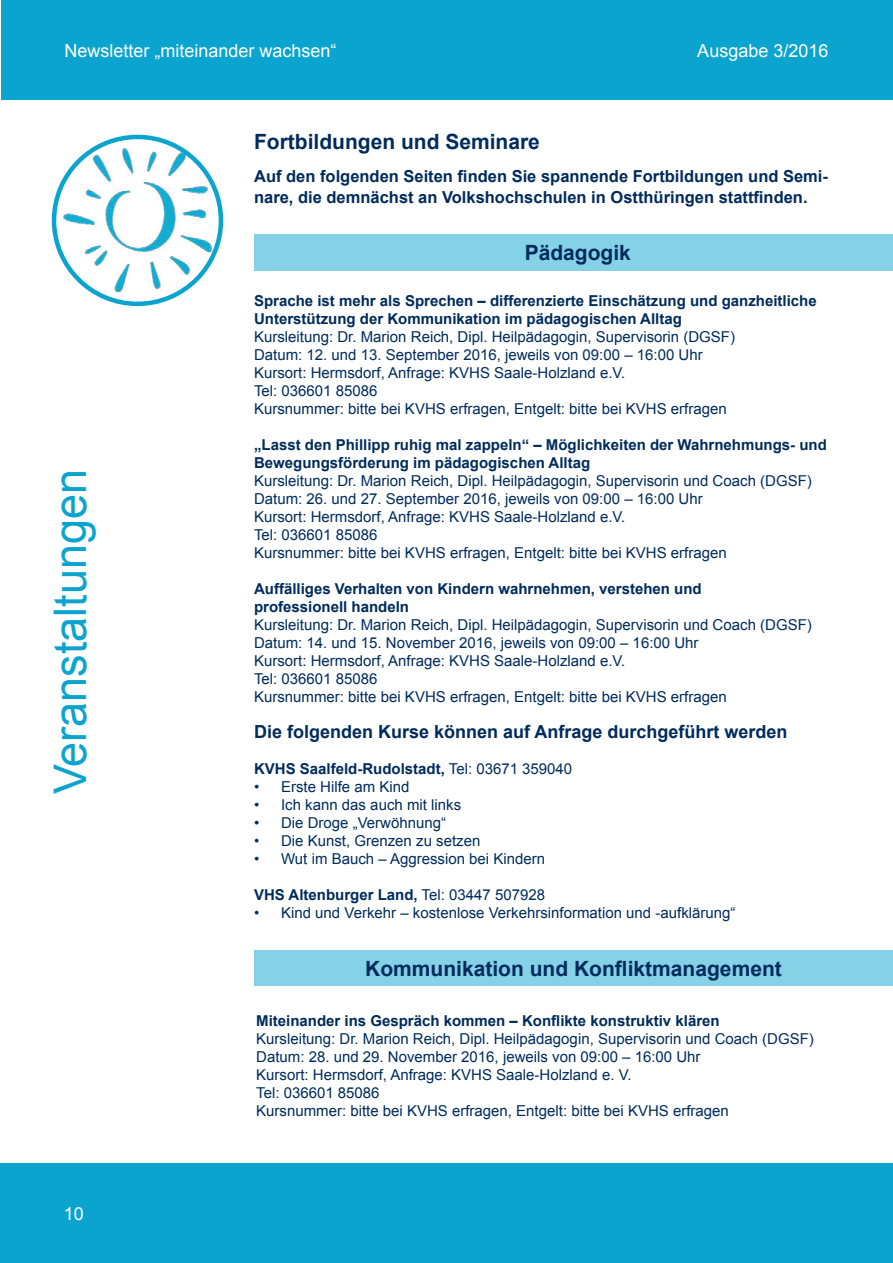
<style>
.page{position:relative;width:893px;height:1263px;background:#fff}
.page>*{position:absolute;margin:0;border:0;box-sizing:border-box;transform-origin:0 0}
.t1{font:45px "Arial";color:#0ba4ce}
.t2{font:700 21px "Arial";color:#002b5c}
.t3{font:700 18px "Arial";color:#002b5c}
.t4{font:18px "Arial";color:#fff}
.t5{font:700 16.5px/21px "Arial";color:#002b5c}
.t6{font:15px/18px "Arial";color:#002b5c}
.t7{font:700 15px/18px "Arial";color:#002b5c}
.s1{font-weight:400}
</style>
<div class="page">
<img style="left:54px;top:137px;width:167px;height:167px;border-radius:83px">
<div style="left:52px;top:135px;width:171px;height:171px;border:4px solid #0ba4ce;border-radius:50%"></div>
<div style="left:0;top:1164px;width:893px;height:99px;background:#0ba4ce"></div>
<div style="left:1px;top:1px;width:891px;height:99px;background:#0ba4ce"></div>
<div style="left:254px;top:234px;width:639px;height:36px;background:#85d2e7"></div>
<div style="left:254px;top:950px;width:639px;height:36px;background:#85d2e7"></div>
<p class="t4" style="left:65px;top:39px;width:274px">Newsletter „miteinander wachsen“</p>
<p class="t4" style="left:697px;top:39px;width:133px">Ausgabe 3/2016</p>
<h2 class="t2" style="left:254px;top:128px;width:287px">Fortbildungen und Seminare</h2>
<p class="t5" style="left:254px;top:166px;width:575px">Auf den folgenden Seiten finden Sie spannende Fortbildungen und Semi&shy;nare, die demnächst an Volkshochschulen in Ostthüringen stattfinden.</p>
<h1 class="t1" style="left:41px;top:794px;width:327px;rotate:-90deg">Veranstaltungen</h1>
<p class="t4" style="left:64px;top:1202px;width:22px">10</p>
<h2 class="t2" style="left:525px;top:238px;width:108px">Pädagogik</h2>
<p class="t7" style="left:254px;top:292px;width:564px">Sprache ist mehr als Sprechen – differenzierte Einschätzung und ganzheitliche<br>Unterstützung der Kommunikation im pädagogischen Alltag</p>
<p class="t6" style="left:254px;top:328px;width:482px">Kursleitung: Dr. Marion Reich, Dipl. Heilpädagogin, Supervisorin (DGSF)<br>Datum: 12. und 13. September 2016, jeweils von 09:00 – 16:00 Uhr Kursort: Hermsdorf, Anfrage: KVHS Saale-Holzland e.V.<br>Tel: 036601 85086<br>Kursnummer: bitte bei KVHS erfragen, Entgelt: bitte bei KVHS erfragen</p>
<p class="t7" style="left:254px;top:436px;width:574px">„Lasst den Phillipp ruhig mal zappeln“ – Möglichkeiten der Wahrnehmungs- und<br>Bewegungsförderung im pädagogischen Alltag</p>
<p class="t6" style="left:254px;top:472px;width:559px">Kursleitung: Dr. Marion Reich, Dipl. Heilpädagogin, Supervisorin und Coach (DGSF)<br>Datum: 26. und 27. September 2016, jeweils von 09:00 – 16:00 Uhr<br>Kursort: Hermsdorf, Anfrage: KVHS Saale-Holzland e.V.<br>Tel: 036601 85086<br>Kursnummer: bitte bei KVHS erfragen, Entgelt: bitte bei KVHS erfragen</p>
<p class="t7" style="left:254px;top:580px;width:449px">Auffälliges Verhalten von Kindern wahrnehmen, verstehen und professionell handeln</p>
<p class="t6" style="left:254px;top:616px;width:559px">Kursleitung: Dr. Marion Reich, Dipl. Heilpädagogin, Supervisorin und Coach (DGSF)<br>Datum: 14. und 15. November 2016, jeweils von 09:00 – 16:00 Uhr<br>Kursort: Hermsdorf, Anfrage: KVHS Saale-Holzland e.V.<br>Tel: 036601 85086<br>Kursnummer: bitte bei KVHS erfragen, Entgelt: bitte bei KVHS erfragen</p>
<p class="t3" style="left:254px;top:720px;width:535px">Die folgenden Kurse können auf Anfrage durchgeführt werden</p>
<p class="t7" style="left:254px;top:760px;width:320px">KVHS Saalfeld-Rudolstadt, <span class="s1">Tel: 03671 359040</span></p>
<p class="t6" style="left:254px;top:778px;width:157px">• Erste Hilfe am Kind</p>
<p class="t6" style="left:254px;top:796px;width:209px">• Ich kann das auch mit links</p>
<p class="t6" style="left:254px;top:814px;width:194px">• Die Droge „Verwöhnung“</p>
<p class="t6" style="left:254px;top:832px;width:228px">• Die Kunst, Grenzen zu setzen</p>
<p class="t6" style="left:254px;top:850px;width:293px">• Wut im Bauch – Aggression bei Kindern</p>
<p class="t7" style="left:254px;top:886px;width:292px">VHS Altenburger Land, <span class="s1">Tel: 03447 507928</span></p>
<p class="t6" style="left:254px;top:904px;width:483px">• Kind und Verkehr – kostenlose Verkehrsinformation und -aufklärung“</p>
<h2 class="t2" style="left:365px;top:955px;width:418px">Kommunikation und Konfliktmanagement</h2>
<p class="t7" style="left:256px;top:1012px;width:465px">Miteinander ins Gespräch kommen – Konflikte konstruktiv klären</p>
<p class="t6" style="left:256px;top:1030px;width:559px">Kursleitung: Dr. Marion Reich, Dipl. Heilpädagogin, Supervisorin und Coach (DGSF)<br>Datum: 28. und 29. November 2016, jeweils von 09:00 – 16:00 Uhr<br>Kursort: Hermsdorf, Anfrage: KVHS Saale-Holzland e. V.<br>Tel: 036601 85086<br>Kursnummer: bitte bei KVHS erfragen, Entgelt: bitte bei KVHS erfragen</p>
</div>
